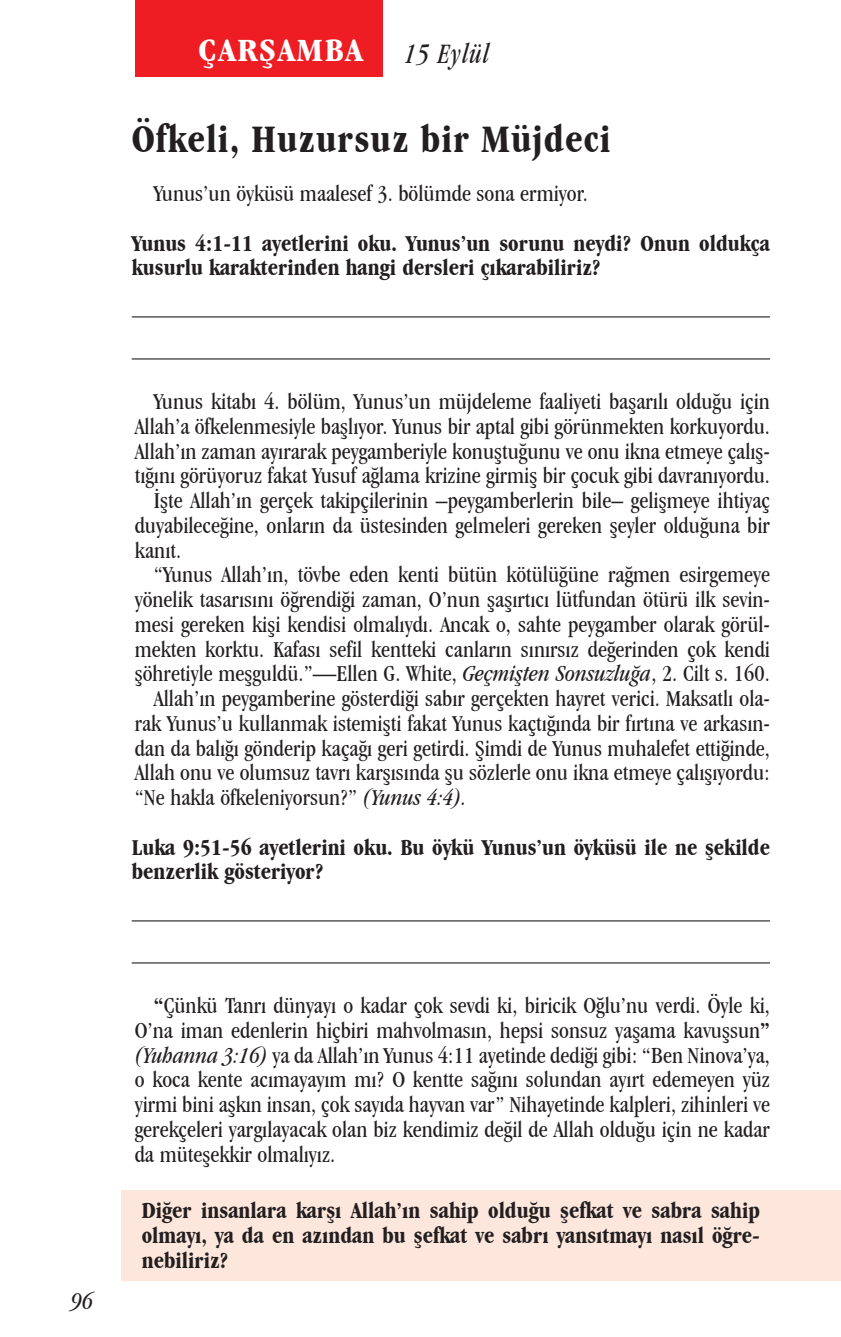
<style>
.page{position:relative;width:841px;height:1337px;background:#fff}
.page>*{position:absolute;margin:0;border:0;box-sizing:border-box;transform-origin:0 0}
.Day_Title{font:700 condensed 40.5px "Garamond IT Cby BT";letter-spacing:.025em;color:#231f20}
.Daily_Header{font:700 condensed 33.75px "Garamond IT Cby BT";letter-spacing:.05em;color:#fff;scale:1.1 1}
.Lesson_Dates{font:italic condensed 29.25px "Garamond IT Cby BT";letter-spacing:.05em;color:#231f20;scale:.9 1}
.t1{font:italic condensed 24.75px "Garamond IT Cby BT";color:#231f20}
.Body{font:condensed 23.62px/24.8px "Garamond IT Cby BT";color:#231f20;text-align:justify}
.Question{font:700 condensed 23.62px/24.8px "Garamond IT Cby BT";color:#231f20}
.x-screened_box-text{font:700 condensed 23.62px/24.8px "Garamond IT Cby BT";color:#231f20;text-align:justify}
.s1{font-style:italic}
.s2{font-weight:700}
</style>
<div class="page">
<div style="left:135px;top:0;width:247px;height:76px;background:#ee1d23"></div>
<div style="left:121px;top:1190px;width:719px;height:90px;background:#fde7dc"></div>
<hr style="left:132px;top:316px;width:638px;height:1px;background:#231f20">
<hr style="left:132px;top:358px;width:638px;height:1px;background:#231f20">
<hr style="left:132px;top:920px;width:638px;height:1px;background:#231f20">
<hr style="left:132px;top:962px;width:638px;height:1px;background:#231f20">
<p class="Daily_Header" style="left:198px;top:30px;width:151px">ÇARŞAMBA</p>
<p class="Lesson_Dates" style="left:404px;top:36px;width:96px">15 Eylül</p>
<p class="Day_Title" style="left:132px;top:115px;width:480px">Öfkeli, Huzursuz bir Müjdeci</p>
<p class="Body" style="left:154px;top:181px;width:435px">Yunus’un öyküsü maalesef 3. bölümde sona ermiyor.</p>
<p class="Question" style="left:132px;top:230px;width:639px">Yunus 4:1-11 ayetlerini oku. Yunus’un sorunu neydi? Onun oldukça kusurlu karakterinden hangi dersleri çıkarabiliriz?</p>
<p class="Body" style="left:135px;top:389px;width:636px;text-indent:19px">Yunus kitabı 4. bölüm, Yunus’un müjdeleme faaliyeti başarılı olduğu için Allah’a öfkelenmesiyle başlıyor. Yunus bir aptal gibi görünmekten korkuyordu.<br>Allah’ın zaman ayırarak peygamberiyle konuştuğunu ve onu ikna etmeye çalış&shy;tığını görüyoruz fakat Yusuf ağlama krizine girmiş bir çocuk gibi davranıyordu.</p>
<p class="Body" style="left:135px;top:488px;width:636px;text-indent:19px">İşte Allah’ın gerçek takipçilerinin –peygamberlerin bile– gelişmeye ihtiyaç duyabileceğine, onların da üstesinden gelmeleri gereken şeyler olduğuna bir kanıt.</p>
<p class="Body" style="left:135px;top:562px;width:636px;text-indent:19px">“Yunus Allah’ın, tövbe eden kenti bütün kötülüğüne rağmen esirgemeye yönelik tasarısını öğrendiği zaman, O’nun şaşırtıcı lütfundan ötürü ilk sevin&shy;mesi gereken kişi kendisi olmalıydı. Ancak o, sahte peygamber olarak görül&shy;mekten korktu. Kafası sefil kentteki canların sınırsız değerinden çok kendi şöhretiyle meşguldü.”—Ellen G. White, <span class="s1">Geçmişten Sonsuzluğa</span>, 2. Cilt s. 160.</p>
<p class="Body" style="left:135px;top:686px;width:636px;text-indent:19px">Allah’ın peygamberine gösterdiği sabır gerçekten hayret verici. Maksatlı ola&shy;rak Yunus’u kullanmak istemişti fakat Yunus kaçtığında bir fırtına ve arkasın&shy;dan da balığı gönderip kaçağı geri getirdi. Şimdi de Yunus muhalefet ettiğinde, Allah onu ve olumsuz tavrı karşısında şu sözlerle onu ikna etmeye çalışıyordu: “Ne hakla öfkeleniyorsun?” <span class="s1">(Yunus 4:4).</span></p>
<p class="Question" style="left:132px;top:834px;width:639px">Luka 9:51-56 ayetlerini oku. Bu öykü Yunus’un öyküsü ile ne şekilde benzerlik gösteriyor?</p>
<p class="t1" style="left:71px;top:1286px;width:23px">96</p>
<p class="Body" style="left:135px;top:993px;width:636px;text-indent:19px"><span class="s2">“</span>Çünkü Tanrı dünyayı o kadar çok sevdi ki, biricik Oğlu’nu verdi. Öyle ki, O’na iman edenlerin hiçbiri mahvolmasın, hepsi sonsuz yaşama kavuşsun<span class="s2">” </span><span class="s1">(Yuhanna 3:16)</span> ya da Allah’ın Yunus 4:11 ayetinde dediği gibi: “Ben Ninova’ya, o koca kente acımayayım mı? O kentte sağını solundan ayırt edemeyen yüz yirmi bini aşkın insan, çok sayıda hayvan var” Nihayetinde kalpleri, zihinleri ve gerekçeleri yargılayacak olan biz kendimiz değil de Allah olduğu için ne kadar da müteşekkir olmalıyız.</p>
<p class="x-screened_box-text" style="left:142px;top:1197px;width:619px">Diğer insanlara karşı Allah’ın sahip olduğu şefkat ve sabra sahip olmayı, ya da en azından bu şefkat ve sabrı yansıtmayı nasıl öğre&shy;nebiliriz?</p>
</div>
